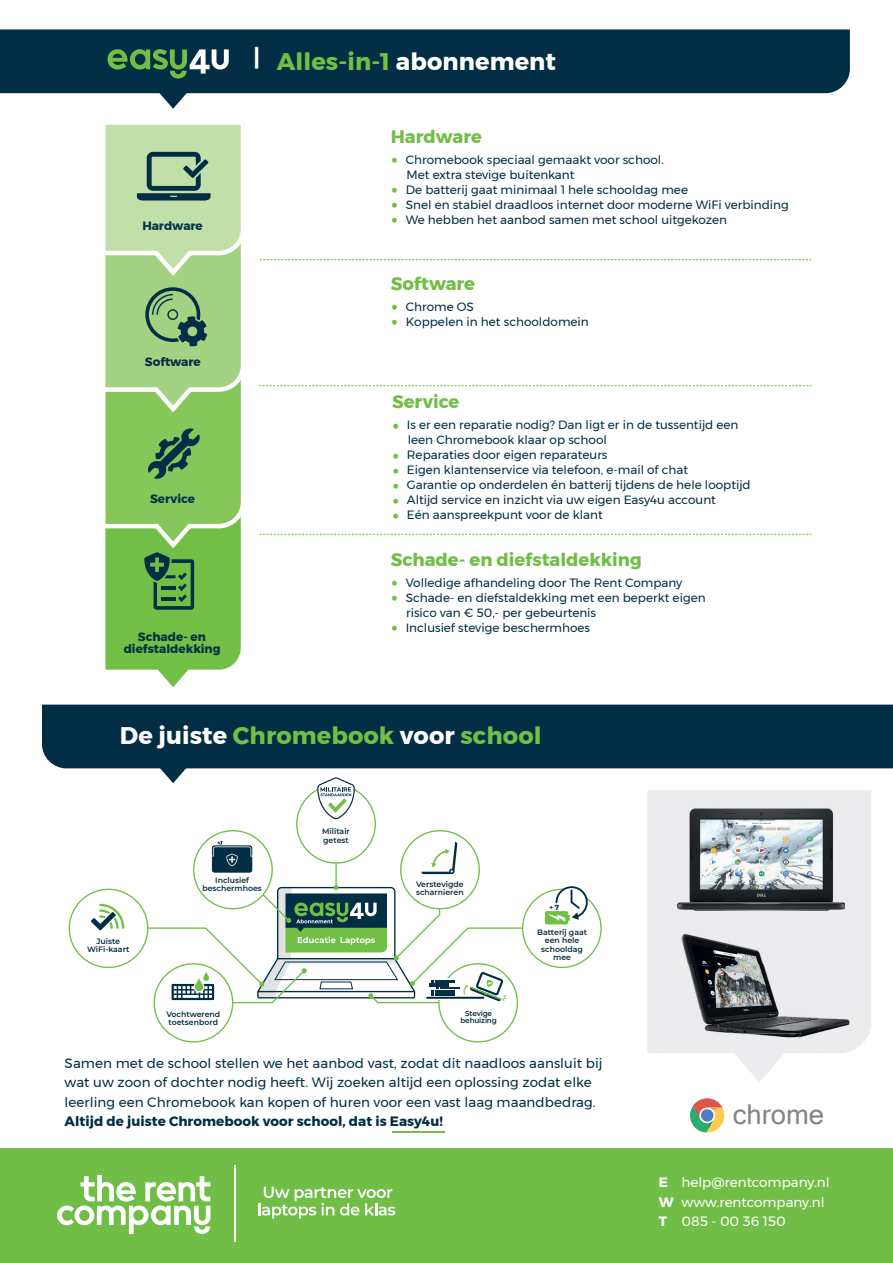
<style>
.page{position:relative;width:893px;height:1263px;background:#fff}
.page>*{position:absolute;margin:0;border:0;box-sizing:border-box;transform-origin:0 0}
.t1{font:27.3px "Microsoft Sans Serif";color:#848786}
.t2{font:700 24px "Montserrat";letter-spacing:.005em;color:#71bf44}
.t3{font:700 24px "Montserrat";letter-spacing:.005em;color:#fff}
.t4{font:700 18px "Montserrat";color:#70be46}
.t5{font:13.5px/19.5px "Montserrat";letter-spacing:.005em;color:#022e45}
.t6{font:13.5px/19.5px "Montserrat";color:#fff}
.t7{font:700 13.5px "Montserrat";letter-spacing:.005em;color:#022e45}
.t8{font:12px/15px "Montserrat";color:#022e45}
.t9{font:700 12px/12px "Montserrat";color:#022e45;text-align:center}
.t10{font:700 12px "Montserrat";color:#003447}
.t11{font:600 7.8px/8.2px "Montserrat";color:#052e44;text-align:center}
.t12{font:600 7.2px/7.2px "Montserrat";letter-spacing:-.02em;color:#052e44;text-align:center}
.t13{font:700 7.2px "Montserrat";color:#022e45}
.s1{color:#71bf44}
.s2{font-size:28.5px;color:#71bf44}
.s3{color:#fff}
.s4{font-weight:700}
</style>
<div class="page">
<svg style="left:105px;top:124px;width:136px;height:563px;background:#93c677"></svg>
<svg style="left:144px;top:768px;width:58px;height:15px"></svg>
<div style="left:0;top:1148px;width:893px;height:115px;background:#70be46"></div>
<svg style="left:57px;top:1175px;width:153px;height:59px"></svg>
<hr style="left:235px;top:1165px;width:1px;height:77px;background:#fff">
<svg style="left:258px;top:1186px;width:137px;height:32px"></svg>
<div style="left:42px;top:705px;width:851px;height:63px;background:#022e45"></div>
<div style="left:0;top:29px;width:850px;height:64px;background:#022e45"></div>
<svg style="left:108px;top:49px;width:121px;height:60px"></svg>
<svg style="left:260px;top:259px;width:552px;height:1px"></svg>
<svg style="left:259px;top:385px;width:553px;height:1px"></svg>
<svg style="left:259px;top:534px;width:553px;height:1px"></svg>
<svg style="left:91px;top:904px;width:33px;height:26px"></svg>
<svg style="left:316px;top:777px;width:39px;height:43px"></svg>
<svg style="left:147px;top:841px;width:377px;height:163px"></svg>
<svg style="left:545px;top:886px;width:44px;height:38px"></svg>
<hr style="left:392px;top:1131px;width:52px;height:2px;background:#71bf44">
<div style="left:647px;top:790px;width:224px;height:263px;background:#ececee"></div>
<svg style="left:753px;top:1074px;width:13px;height:8px"></svg>
<img style="left:674px;top:807px;width:170px;height:105px">
<img style="left:659px;top:921px;width:212px;height:132px">
<img style="left:717px;top:1033px;width:84px;height:41px">
<svg style="left:690px;top:1098px;width:34px;height:34px"></svg>
<div style="left:701px;top:1109px;width:12px;height:13px;background:#4f81c2;border-radius:50%"></div>
<p class="t10" style="left:142px;top:216px;width:62px">Hardware</p>
<p class="t9" style="left:145px;top:355px;width:57px">Software</p>
<p class="t10" style="left:150px;top:489px;width:46px">Service</p>
<p class="t9" style="left:124px;top:631px;width:98px">Schade- en diefstaldekking</p>
<h2 class="t3" style="left:253px;top:43px;width:304px">| <span class="s1">Alles-in-1</span> abonnement</h2>
<h3 class="t4" style="left:391px;top:122px;width:93px">Hardware</h3>
<p class="t8" style="left:407px;top:152px;width:259px;text-indent:-16px"><span class="s2">•</span> Chromebook speciaal gemaakt voor school.<br>Met extra stevige buitenkant</p>
<p class="t8" style="left:391px;top:182px;width:299px"><span class="s2">•</span> De batterij gaat minimaal 1 hele schooldag mee</p>
<p class="t8" style="left:391px;top:197px;width:399px"><span class="s2">•</span> Snel en stabiel draadloos internet door moderne WiFi verbinding</p>
<p class="t8" style="left:391px;top:212px;width:338px"><span class="s2">•</span> We hebben het aanbod samen met school uitgekozen</p>
<h3 class="t4" style="left:391px;top:269px;width:86px">Software</h3>
<p class="t8" style="left:391px;top:299px;width:85px"><span class="s2">•</span> Chrome OS</p>
<p class="t8" style="left:391px;top:314px;width:199px"><span class="s2">•</span> Koppelen in het schooldomein</p>
<h3 class="t4" style="left:392px;top:387px;width:69px">Service</h3>
<p class="t8" style="left:408px;top:417px;width:332px;text-indent:-16px"><span class="s2">•</span> Is er een reparatie nodig? Dan ligt er in de tussentijd een leen Chromebook klaar op school</p>
<p class="t8" style="left:392px;top:447px;width:217px"><span class="s2">•</span> Reparaties door eigen reparateurs</p>
<p class="t8" style="left:392px;top:462px;width:298px"><span class="s2">•</span> Eigen klantenservice via telefoon, e-mail of chat</p>
<p class="t8" style="left:392px;top:477px;width:360px"><span class="s2">•</span> Garantie op onderdelen én batterij tijdens de hele looptijd</p>
<p class="t8" style="left:392px;top:492px;width:325px"><span class="s2">•</span> Altijd service en inzicht via uw eigen Easy4u account</p>
<p class="t8" style="left:392px;top:507px;width:212px"><span class="s2">•</span> Eén aanspreekpunt voor de klant</p>
<h3 class="t4" style="left:391px;top:545px;width:252px">Schade- en diefstaldekking</h3>
<p class="t8" style="left:391px;top:575px;width:293px"><span class="s2">•</span> Volledige afhandeling door The Rent Company</p>
<p class="t8" style="left:406px;top:590px;width:301px;text-indent:-15px"><span class="s2">•</span> Schade- en diefstaldekking met een beperkt eigen risico van € 50,- per gebeurtenis</p>
<p class="t8" style="left:391px;top:620px;width:201px"><span class="s2">•</span> Inclusief stevige beschermhoes</p>
<h2 class="t2" style="left:120px;top:716px;width:423px"><span class="s3">De juiste</span> Chromebook <span class="s3">voor</span> school</h2>
<p class="t11" style="left:87px;top:937px;width:44px">Juiste<br>WiFi-kaart</p>
<p class="t11" style="left:202px;top:875px;width:61px">Inclusief beschermhoes</p>
<p class="t11" style="left:322px;top:827px;width:29px;text-align:left">Militair getest</p>
<p class="t11" style="left:416px;top:879px;width:49px;text-align:left">Verstevigde scharnieren</p>
<p class="t11" style="left:166px;top:1009px;width:55px;text-align:left">Vochtwerend toetsenbord</p>
<p class="t12" style="left:460px;top:1010px;width:38px">Stevige behuizing</p>
<p class="t13" style="left:550px;top:902px;width:11px">+ 7</p>
<p class="t11" style="left:537px;top:928px;width:51px">Batterij gaat een hele schooldag mee</p>
<p class="t5" style="left:65px;top:1053px;width:539px">Samen met de school stellen we het aanbod vast, zodat dit naadloos aansluit bij wat uw zoon of dochter nodig heeft. Wij zoeken altijd een oplossing zodat elke leerling een Chromebook kan kopen of huren voor een vast laag maandbedrag.</p>
<p class="t7" style="left:65px;top:1111px;width:380px">Altijd de juiste Chromebook voor school, dat is Easy4u!</p>
<h1 class="t1" style="left:733px;top:1097px;width:93px">chrome</h1>
<p class="t6" style="left:659px;top:1172px;width:172px"><span class="s4">E</span> help@rentcompany.nl<br><span class="s4">W</span> www.rentcompany.nl<br><span class="s4">T</span> 085 - 00 36 150</p>
</div>
